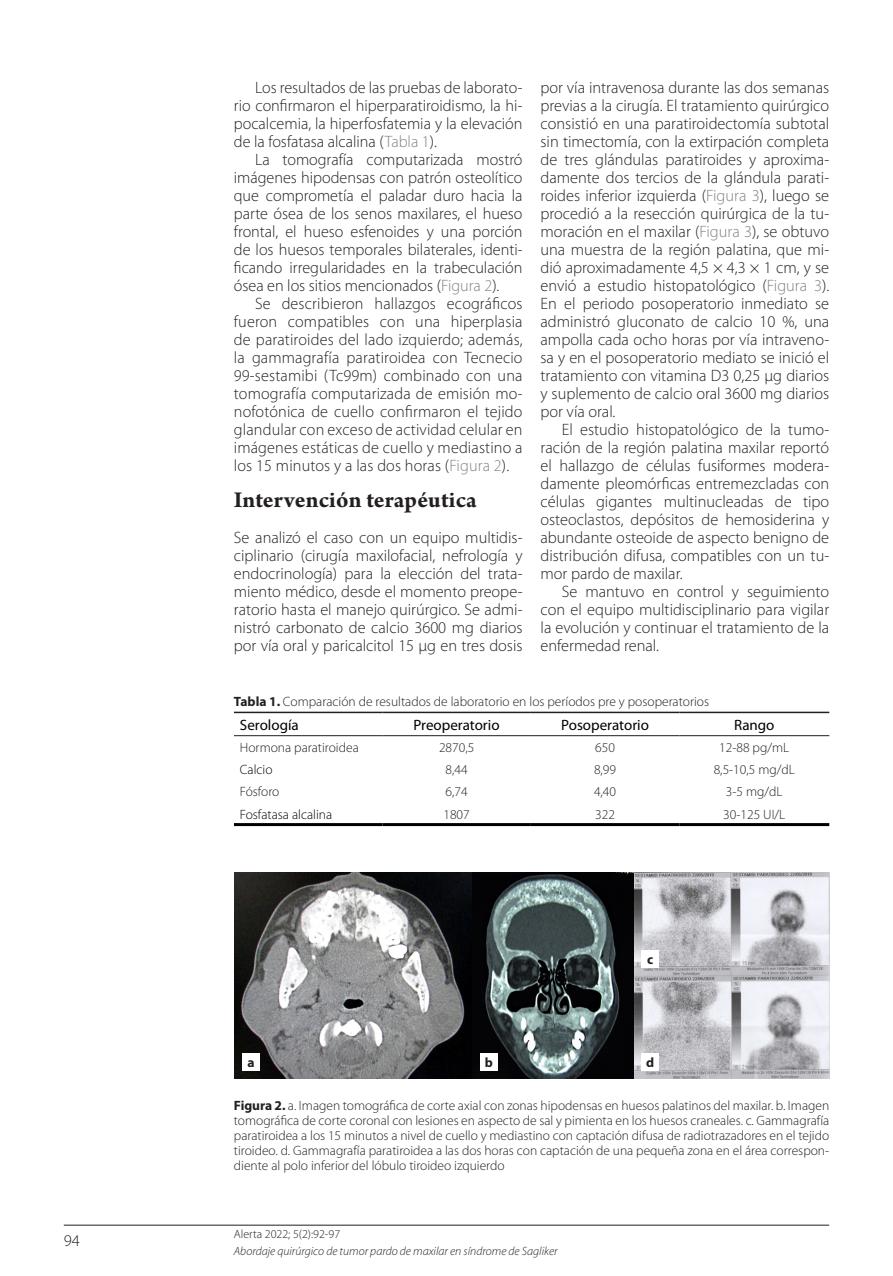
<style>
.page{position:relative;width:893px;height:1276px;background:#fff}
.page>*{position:absolute;margin:0;border:0;box-sizing:border-box;transform-origin:0 0}
.Titulo_Introduccion{font:700 24px "Arno Pro";letter-spacing:.005em;color:#231f20}
.Segundo_parrafo{font:300 16.5px/18px "Myriad Pro";color:#231f20;text-align:justify}
.Pag_Izquierda{font:300 16.5px "Myriad Pro";color:#231f20}
.Encabezados{font:15px "Myriad Pro";color:#000}
.Figura__Tabla__Titul{font:300 13.5px/15px "Myriad Pro";color:#231f20;text-align:justify}
.Cuerpo{font:300 13.5px "Myriad Pro";color:#231f20}
.Cuerpo-2{font:300 13.5px "Myriad Pro";color:#000}
.TITULO{font:700 13.5px "Myriad Pro";color:#231f20}
.t1{font:italic 300 12px "Myriad Pro";color:#231f20}
.t2{font:300 12px "Myriad Pro";color:#231f20}
.s1{color:#808285}
.s2{font-weight:700}
</style>
<div class="page">
<hr style="left:64px;top:1224px;width:765px;height:1px;background:#231f20">
<hr style="left:234px;top:711px;width:148px;height:2px;background:#231f20">
<hr style="left:382px;top:711px;width:149px;height:2px;background:#231f20">
<hr style="left:531px;top:711px;width:148px;height:2px;background:#231f20">
<hr style="left:679px;top:711px;width:150px;height:2px;background:#231f20">
<hr style="left:234px;top:735px;width:148px;height:1px;background:#231f20">
<hr style="left:382px;top:735px;width:149px;height:1px;background:#231f20">
<hr style="left:531px;top:735px;width:148px;height:1px;background:#231f20">
<hr style="left:679px;top:735px;width:150px;height:1px;background:#231f20">
<hr style="left:234px;top:823px;width:148px;height:3px;background:#000">
<hr style="left:382px;top:823px;width:149px;height:3px;background:#000">
<hr style="left:531px;top:823px;width:148px;height:3px;background:#000">
<hr style="left:679px;top:823px;width:150px;height:3px;background:#000">
<img style="left:234px;top:872px;width:238px;height:206px">
<img style="left:472px;top:872px;width:357px;height:206px">
<div style="left:242px;top:1053px;width:18px;height:17px;background:#fff"></div>
<div style="left:480px;top:1053px;width:18px;height:17px;background:#fff"></div>
<div style="left:641px;top:1053px;width:18px;height:17px;background:#fff"></div>
<div style="left:641px;top:950px;width:18px;height:17px;background:#fff"></div>
<p class="Segundo_parrafo" style="left:234px;top:79px;width:290px;text-indent:21px">Los resultados de las pruebas de laborato&shy;rio confirmaron el hiperparatiroidismo, la hi&shy;pocalcemia, la hiperfosfatemia y la elevación de la fosfatasa alcalina (<span class="s1">Tabla 1</span>).</p>
<p class="Segundo_parrafo" style="left:234px;top:151px;width:290px;text-indent:21px">La tomografía computarizada mostró imágenes hipodensas con patrón osteolítico que comprometía el paladar duro hacia la parte ósea de los senos maxilares, el hueso frontal, el hueso esfenoides y una porción de los huesos temporales bilaterales, identi&shy;ficando irregularidades en la trabeculación ósea en los sitios mencionados (<span class="s1">Figura 2</span>).</p>
<p class="Segundo_parrafo" style="left:234px;top:295px;width:290px;text-indent:21px">Se describieron hallazgos ecográficos fueron compatibles con una hiperplasia de paratiroides del lado izquierdo; además, la gammagrafía paratiroidea con Tecnecio 99-sestamibi (Tc99m) combinado con una tomografía computarizada de emisión mo&shy;nofotónica de cuello confirmaron el tejido glandular con exceso de actividad celular en imágenes estáticas de cuello y mediastino a los 15 minutos y a las dos horas (<span class="s1">Figura 2</span>).</p>
<p class="Titulo_Introduccion" style="left:234px;top:486px;width:244px">Intervención terapéutica</p>
<p class="Segundo_parrafo" style="left:234px;top:529px;width:290px">Se analizó el caso con un equipo multidis&shy;ciplinario (cirugía maxilofacial, nefrología y endocrinología) para la elección del trata&shy;miento médico, desde el momento preope&shy;ratorio hasta el manejo quirúrgico. Se admi&shy;nistró carbonato de calcio 3600 mg diarios por vía oral y paricalcitol 15 μg en tres dosis</p>
<p class="Segundo_parrafo" style="left:540px;top:79px;width:290px">por vía intravenosa durante las dos semanas previas a la cirugía. El tratamiento quirúrgico consistió en una paratiroidectomía subtotal sin timectomía, con la extirpación completa de tres glándulas paratiroides y aproxima&shy;damente dos tercios de la glándula parati&shy;roides inferior izquierda (<span class="s1">Figura 3</span>), luego se procedió a la resección quirúrgica de la tu&shy;moración en el maxilar (<span class="s1">Figura 3</span>), se obtuvo una muestra de la región palatina, que mi&shy;dió aproximadamente 4,5 × 4,3 × 1 cm, y se envió a estudio histopatológico (<span class="s1">Figura 3</span>).<br>En el periodo posoperatorio inmediato se administró gluconato de calcio 10 %, una ampolla cada ocho horas por vía intraveno&shy;sa y en el posoperatorio mediato se inició el tratamiento con vitamina D3 0,25 μg diarios y suplemento de calcio oral 3600 mg diarios por vía oral.</p>
<p class="Segundo_parrafo" style="left:540px;top:421px;width:290px;text-indent:21px">El estudio histopatológico de la tumo&shy;ración de la región palatina maxilar reportó el hallazgo de células fusiformes modera&shy;damente pleomórficas entremezcladas con células gigantes multinucleadas de tipo osteoclastos, depósitos de hemosiderina y abundante osteoide de aspecto benigno de distribución difusa, compatibles con un tu&shy;mor pardo de maxilar.</p>
<p class="Segundo_parrafo" style="left:540px;top:583px;width:290px;text-indent:21px">Se mantuvo en control y seguimiento con el equipo multidisciplinario para vigilar la evolución y continuar el tratamiento de la enfermedad renal.</p>
<p class="Figura__Tabla__Titul" style="left:234px;top:693px;width:477px"><span class="s2">Tabla 1.</span> Comparación de resultados de laboratorio en los períodos pre y posoperatorios</p>
<p class="Encabezados" style="left:240px;top:715px;width:60px">Serología</p>
<p class="Encabezados" style="left:414px;top:715px;width:88px">Preoperatorio</p>
<p class="Encabezados" style="left:561px;top:715px;width:89px">Posoperatorio</p>
<p class="Encabezados" style="left:734px;top:715px;width:42px">Rango</p>
<p class="Cuerpo" style="left:240px;top:739px;width:120px">Hormona paratiroidea</p>
<p class="Cuerpo" style="left:439px;top:739px;width:37px">2870,5</p>
<p class="Cuerpo" style="left:595px;top:739px;width:21px">650</p>
<p class="Cuerpo" style="left:719px;top:739px;width:71px">12-88 pg/mL</p>
<p class="Cuerpo-2" style="left:240px;top:761px;width:34px">Calcio</p>
<p class="Cuerpo" style="left:446px;top:761px;width:24px">8,44</p>
<p class="Cuerpo" style="left:594px;top:761px;width:24px">8,99</p>
<p class="Cuerpo" style="left:714px;top:761px;width:83px">8,5-10,5 mg/dL</p>
<p class="Cuerpo" style="left:240px;top:784px;width:41px">Fósforo</p>
<p class="Cuerpo" style="left:446px;top:784px;width:24px">6,74</p>
<p class="Cuerpo" style="left:594px;top:784px;width:24px">4,40</p>
<p class="Cuerpo" style="left:726px;top:784px;width:58px">3-5 mg/dL</p>
<p class="Cuerpo-2" style="left:240px;top:806px;width:94px">Fosfatasa alcalina</p>
<p class="Cuerpo" style="left:443px;top:806px;width:28px">1807</p>
<p class="Cuerpo" style="left:595px;top:806px;width:21px">322</p>
<p class="Cuerpo" style="left:723px;top:806px;width:64px">30-125 UI/L</p>
<p class="TITULO" style="left:647px;top:950px;width:8px">c</p>
<p class="TITULO" style="left:247px;top:1053px;width:9px">a</p>
<p class="TITULO" style="left:485px;top:1053px;width:10px">b</p>
<p class="TITULO" style="left:646px;top:1053px;width:10px">d</p>
<p class="Figura__Tabla__Titul" style="left:234px;top:1098px;width:597px"><span class="s2">Figura 2.</span> a. Imagen tomográfica de corte axial con zonas hipodensas en huesos palatinos del maxilar. b. Imagen tomográfica de corte coronal con lesiones en aspecto de sal y pimienta en los huesos craneales. c. Gammagrafía paratiroidea a los 15 minutos a nivel de cuello y mediastino con captación difusa de radiotrazadores en el tejido tiroideo. d. Gammagrafía paratiroidea a las dos horas con captación de una pequeña zona en el área correspon&shy;diente al polo inferior del lóbulo tiroideo izquierdo</p>
<p class="Pag_Izquierda" style="left:64px;top:1230px;width:18px">94</p>
<p class="t2" style="left:234px;top:1227px;width:108px">Alerta 2022; 5(2):92-97</p>
<p class="t1" style="left:234px;top:1243px;width:325px">Abordaje quirúrgico de tumor pardo de maxilar en síndrome de Sagliker</p>
</div>
